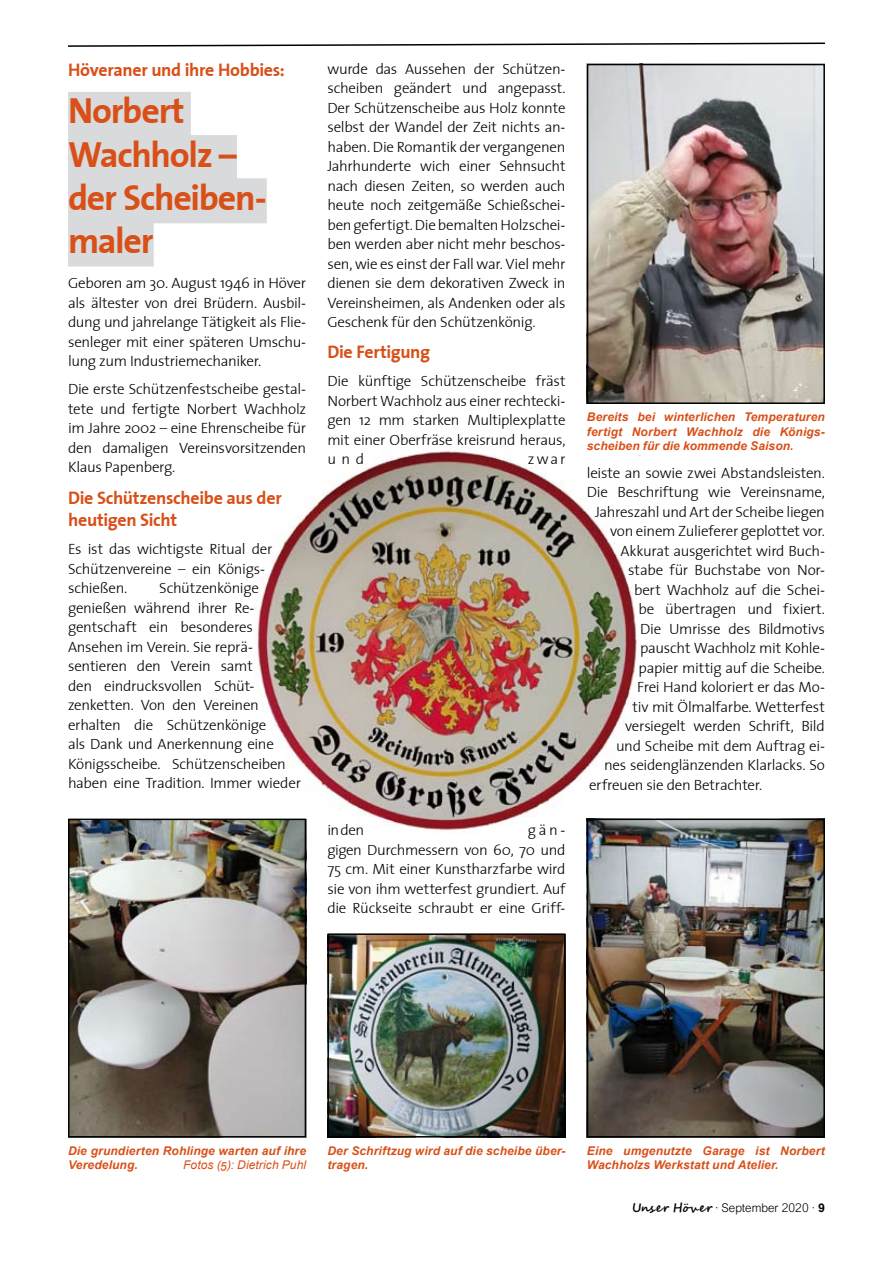
<style>
.page{position:relative;width:893px;height:1263px;background:#fff}
.page>*{position:absolute;margin:0;border:0;box-sizing:border-box;transform-origin:0 0}
.t1{font:36px/43.2px "The Sans Bold Plain";letter-spacing:-.035em;color:#d85018}
.t2{font:18px/22.5px "The Sans Bold Plain";letter-spacing:-.015em;color:#d85018}
.t3{font:15px/19.5px "The Sans Light Plain";letter-spacing:-.02em;color:#000;text-align:justify}
.t4{font:italic 700 12px/14.4px "Arial";letter-spacing:.01em;color:#d85018}
.t5{font:300 12px "Arial Nova";letter-spacing:.005em;color:#000}
.t6{font:italic 12px "Arial";letter-spacing:.005em;color:#d85018}
.s1{font-family:"Segoe Script";font-weight:700}
.s2{font-weight:700}
</style>
<div class="page">
<svg style="left:68px;top:42px;width:757px;height:5px"></svg>
<img style="left:253px;top:446px;width:387px;height:387px">
<div style="left:68px;top:92px;width:123px;height:45px;background:#d9dadb"></div>
<div style="left:68px;top:135px;width:169px;height:45px;background:#d9dadb"></div>
<div style="left:68px;top:178px;width:199px;height:45px;background:#d9dadb"></div>
<div style="left:68px;top:221px;width:86px;height:45px;background:#d9dadb"></div>
<img style="left:590px;top:67px;width:232px;height:334px">
<div style="left:587px;top:64px;width:238px;height:340px;border:2px solid #000"></div>
<img style="left:590px;top:822px;width:232px;height:312px">
<div style="left:587px;top:819px;width:238px;height:318px;border:2px solid #000"></div>
<img style="left:71px;top:822px;width:232px;height:312px">
<div style="left:68px;top:819px;width:238px;height:318px;border:2px solid #000"></div>
<img style="left:330px;top:936px;width:233px;height:198px">
<div style="left:327px;top:933px;width:239px;height:204px;border:2px solid #000"></div>
<p class="t2" style="left:68px;top:58px;width:218px">Höveraner und ihre Hobbies:</p>
<h1 class="t1" style="left:68px;top:89px;width:197px">Norbert<br>Wachholz – der Scheiben&shy;maler</h1>
<p class="t3" style="left:68px;top:273px;width:240px">Geboren am 30. August 1946 in Höver als ältester von drei Brüdern. Ausbil&shy;dung und jahrelange Tätigkeit als Flie&shy;senleger mit einer späteren Umschu&shy;lung zum Industriemechaniker.</p>
<p class="t3" style="left:68px;top:379px;width:240px">Die erste Schützenfestscheibe gestal&shy;tete und fertigte Norbert Wachholz im Jahre 2002 – eine Ehrenscheibe für den damaligen Vereinsvorsitzenden Klaus Papenberg.</p>
<p class="t2" style="left:68px;top:486px;width:215px">Die Schützenscheibe aus der heutigen Sicht</p>
<p class="t3" style="left:68px;top:539px;width:206px;text-align:left">Es ist das wichtigste Ritual der<br>Schützenvereine – ein Königs&shy;schießen.</p>
<p class="t3" style="left:68px;top:578px;width:234px;text-align:left;text-indent:91px">Schützenkönige genießen während ihrer Re&shy;gentschaft ein besonderes<br>Ansehen im Verein. Sie reprä&shy;sentieren den Verein samt<br>den eindrucksvollen Schüt&shy;zenketten. Von den Vereinen erhalten die Schützenkönige<br>als Dank und Anerkennung eine<br>Königsscheibe. Schützenscheiben haben eine Tradition. Immer wieder</p>
<p class="t3" style="left:327px;top:59px;width:240px">wurde das Aussehen der Schützen&shy;scheiben geändert und angepasst.<br>Der Schützenscheibe aus Holz konnte selbst der Wandel der Zeit nichts an&shy;haben. Die Romantik der vergangenen Jahrhunderte wich einer Sehnsucht nach diesen Zeiten, so werden auch heute noch zeitgemäße Schießschei&shy;ben gefertigt. Die bemalten Holzschei&shy;ben werden aber nicht mehr beschos&shy;sen, wie es einst der Fall war. Viel mehr dienen sie dem dekorativen Zweck in Vereinsheimen, als Andenken oder als Geschenk für den Schützenkönig.</p>
<p class="t2" style="left:327px;top:341px;width:104px">Die Fertigung</p>
<p class="t3" style="left:327px;top:371px;width:240px">Die künftige Schützenscheibe fräst Norbert Wachholz aus einer rechtecki&shy;gen 12 mm starken Multiplexplatte mit einer Oberfräse kreisrund heraus, und</p>
<p class="t3" style="left:528px;top:449px;width:39px">zwar</p>
<p class="t3" style="left:327px;top:820px;width:38px">in den</p>
<p class="t3" style="left:327px;top:820px;width:240px;text-indent:200px">gän&shy;gigen Durchmessern von 60, 70 und 75 cm. Mit einer Kunstharzfarbe wird sie von ihm wetterfest grundiert. Auf die Rückseite schraubt er eine Griff-</p>
<p class="t4" style="left:587px;top:410px;width:240px;text-align:justify">Bereits bei winterlichen Temperaturen fertigt Norbert Wachholz die Königs&shy;scheiben für die kommende Saison.</p>
<p class="t3" style="left:587px;top:463px;width:240px">leiste an sowie zwei Abstandsleisten.</p>
<p class="t3" style="left:587px;top:482px;width:240px">Die Beschriftung wie Vereinsname,</p>
<p class="t3" style="left:595px;top:502px;width:231px">Jahreszahl und Art der Scheibe liegen</p>
<p class="t3" style="left:610px;top:521px;width:216px">von einem Zulieferer geplottet vor.</p>
<p class="t3" style="left:621px;top:541px;width:206px">Akkurat ausgerichtet wird Buch-</p>
<p class="t3" style="left:628px;top:560px;width:198px">stabe für Buchstabe von Nor-</p>
<p class="t3" style="left:634px;top:580px;width:192px">bert Wachholz auf die Schei-</p>
<p class="t3" style="left:639px;top:599px;width:188px">be übertragen und fixiert.</p>
<p class="t3" style="left:640px;top:619px;width:186px">Die Umrisse des Bildmotivs</p>
<p class="t3" style="left:640px;top:638px;width:186px">pauscht Wachholz mit Kohle-</p>
<p class="t3" style="left:639px;top:658px;width:188px">papier mittig auf die Scheibe.</p>
<p class="t3" style="left:637px;top:677px;width:189px">Frei Hand koloriert er das Mo-</p>
<p class="t3" style="left:633px;top:697px;width:194px">tiv mit Ölmalfarbe. Wetterfest</p>
<p class="t3" style="left:625px;top:716px;width:201px">versiegelt werden Schrift, Bild</p>
<p class="t3" style="left:616px;top:736px;width:210px">und Scheibe mit dem Auftrag ei-</p>
<p class="t3" style="left:604px;top:755px;width:222px">nes seidenglänzenden Klarlacks. So</p>
<p class="t3" style="left:589px;top:775px;width:175px">erfreuen sie den Betrachter.</p>
<p class="t4" style="left:68px;top:1144px;width:240px">Die grundierten Rohlinge warten auf ihre<br>Veredelung.</p>
<p class="t6" style="left:183px;top:1157px;width:124px">Fotos (5): Dietrich Puhl</p>
<p class="t4" style="left:327px;top:1144px;width:240px">Der Schriftzug wird auf die scheibe über&shy;tragen.</p>
<p class="t4" style="left:587px;top:1144px;width:240px">Eine umgenutzte Garage ist Norbert<br>Wachholzs Werkstatt und Atelier.</p>
<p class="t5" style="left:632px;top:1201px;width:194px"><span class="s1">Unser Höver</span> · September 2020 · <span class="s2">9</span></p>
</div>
